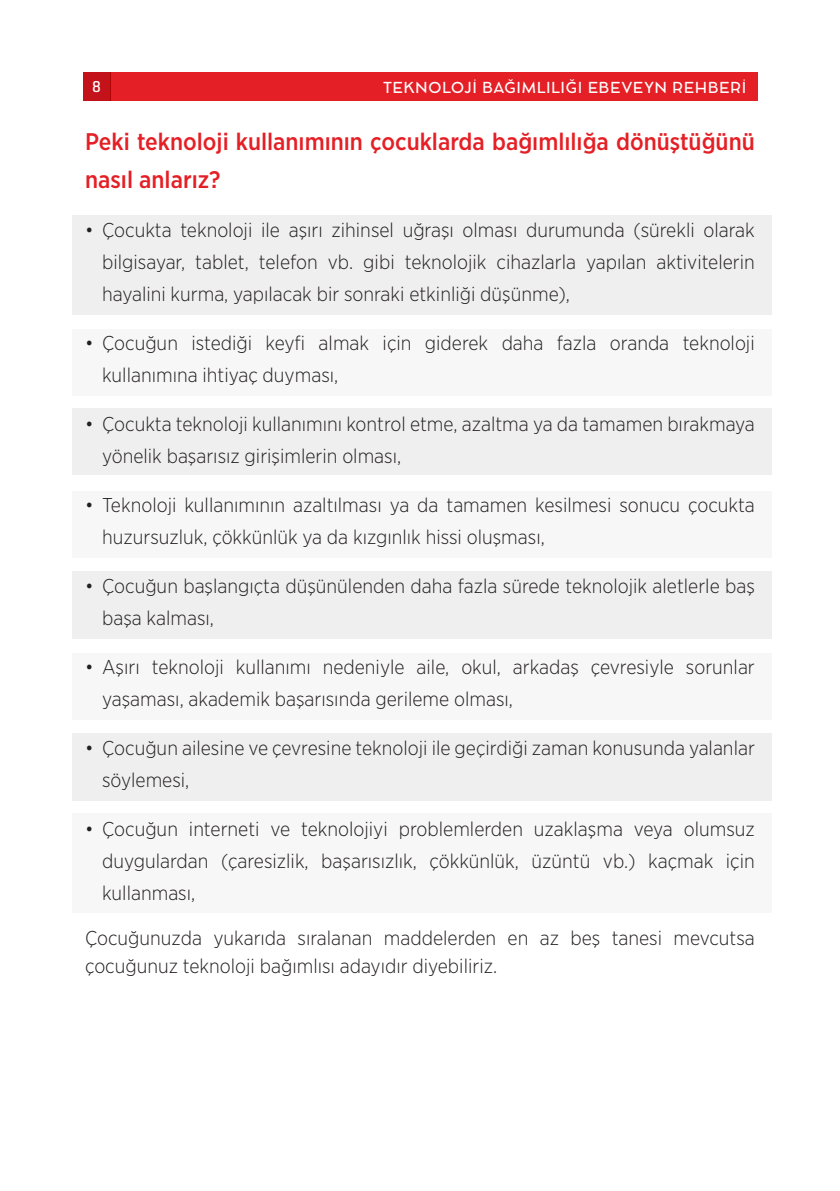
<style>
.page{position:relative;width:840px;height:1191px;background:#fff}
.page>*{position:absolute;margin:0;border:0;box-sizing:border-box;transform-origin:0 0}
.t1{font:500 24px/38px "Gotham Narrow";color:#e41f25}
.t2{font:300 20px/32px "Gotham Narrow";color:#231f20}
.t3{font:500 16px "Geogrotesque";color:#fff}
.t4{font:500 15px "Cocomat Pro";letter-spacing:.04em;color:#fff}
</style>
<div class="page">
<div style="left:73px;top:215px;width:698px;height:100px;background:#efeff0"></div>
<div style="left:73px;top:329px;width:698px;height:66px;background:#f7f7f8"></div>
<div style="left:73px;top:409px;width:698px;height:66px;background:#efeff0"></div>
<div style="left:73px;top:491px;width:698px;height:66px;background:#f7f7f8"></div>
<div style="left:73px;top:571px;width:698px;height:68px;background:#efeff0"></div>
<div style="left:73px;top:653px;width:698px;height:66px;background:#f7f7f8"></div>
<div style="left:73px;top:813px;width:698px;height:100px;background:#f7f7f8"></div>
<div style="left:73px;top:733px;width:698px;height:68px;background:#efeff0"></div>
<div style="left:110px;top:72px;width:647px;height:28px;background:#e41f25"></div>
<div style="left:83px;top:72px;width:27px;height:28px;background:#c4121a"></div>
<p class="t3" style="left:92px;top:77px;width:10px">8</p>
<p class="t4" style="left:383px;top:79px;width:364px">TEKNOLOJİ BAĞIMLILIĞI EBEVEYN REHBERİ</p>
<p class="t1" style="left:85px;top:123px;width:670px">Peki teknoloji kullanımının çocuklarda bağımlılığa dönüştüğünü nasıl anlarız?</p>
<p class="t2" style="left:102px;top:214px;width:653px;text-align:justify;text-indent:-17px">• Çocukta teknoloji ile aşırı zihinsel uğraşı olması durumunda (sürekli olarak bilgisayar, tablet, telefon vb. gibi teknolojik cihazlarla yapılan aktivitelerin hayalini kurma, yapılacak bir sonraki etkinliği düşünme),</p>
<p class="t2" style="left:102px;top:327px;width:653px;text-indent:-17px">• Çocuğun istediği keyfi almak için giderek daha fazla oranda teknoloji kullanımına ihtiyaç duyması,</p>
<p class="t2" style="left:102px;top:408px;width:654px;text-indent:-17px">• Çocukta teknoloji kullanımını kontrol etme, azaltma ya da tamamen bırakmaya yönelik başarısız girişimlerin olması,</p>
<p class="t2" style="left:102px;top:489px;width:654px;text-indent:-17px">• Teknoloji kullanımının azaltılması ya da tamamen kesilmesi sonucu çocukta huzursuzluk, çökkünlük ya da kızgınlık hissi oluşması,</p>
<p class="t2" style="left:102px;top:570px;width:654px;text-indent:-17px">• Çocuğun başlangıçta düşünülenden daha fazla sürede teknolojik aletlerle baş başa kalması,</p>
<p class="t2" style="left:102px;top:651px;width:653px;text-indent:-17px">• Aşırı teknoloji kullanımı nedeniyle aile, okul, arkadaş çevresiyle sorunlar yaşaması, akademik başarısında gerileme olması,</p>
<p class="t2" style="left:102px;top:732px;width:654px;text-indent:-17px">• Çocuğun ailesine ve çevresine teknoloji ile geçirdiği zaman konusunda yalanlar söylemesi,</p>
<p class="t2" style="left:102px;top:813px;width:653px;text-align:justify;text-indent:-17px">• Çocuğun interneti ve teknolojiyi problemlerden uzaklaşma veya olumsuz duygulardan (çaresizlik, başarısızlık, çökkünlük, üzüntü vb.) kaçmak için kullanması,</p>
<p class="t2" style="left:85px;top:924px;width:670px;line-height:28px">Çocuğunuzda yukarıda sıralanan maddelerden en az beş tanesi mevcutsa çocuğunuz teknoloji bağımlısı adayıdır diyebiliriz.</p>
</div>
